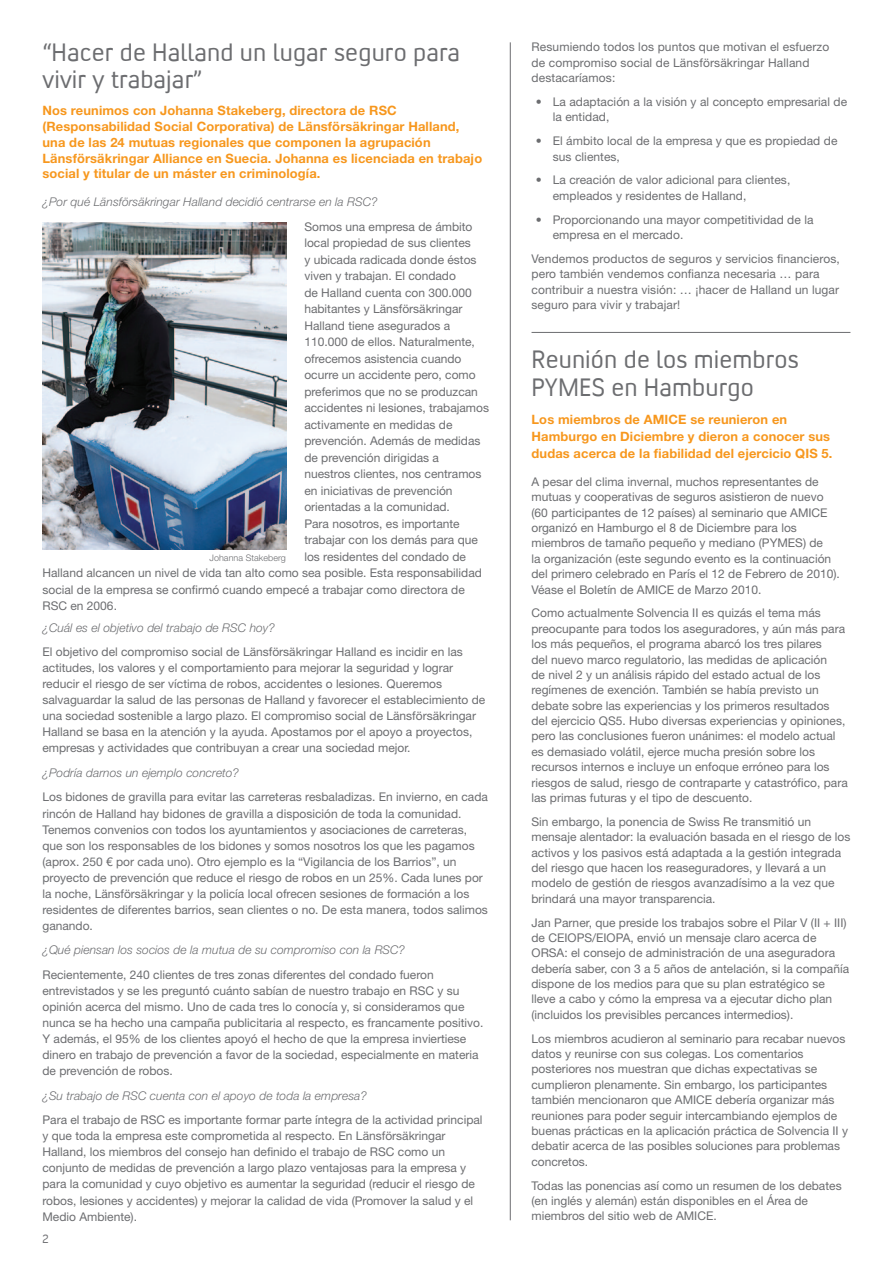
<style>
.page{position:relative;width:893px;height:1263px;background:#fff}
.page>*{position:absolute;margin:0;border:0;box-sizing:border-box;transform-origin:0 0}
.t1{font:25.5px/27px "Convection";letter-spacing:.005em;color:#6c6d70}
.t2{font:700 12.9px/15.8px "Helvetica Neue LT Std";letter-spacing:.01em;color:#f7971d}
.t3{font:12px/15.3px "Helvetica Neue LT Std";color:#6c6d70}
.t4{font:italic 300 12px "Helvetica Neue LT Std";letter-spacing:.005em;color:#6c6d70}
.t5{font:12px "Convection";color:#6c6d70}
.t6{font:300 9px "Helvetica Neue LT Std";letter-spacing:.005em;color:#6c6d70}
</style>
<div class="page">
<hr style="left:510px;top:42px;width:1px;height:1178px;background:#6c6d70">
<hr style="left:531px;top:332px;width:319px;height:1px;background:#6c6d70">
<img style="left:43px;top:223px;width:243px;height:327px">
<h1 class="t1" style="left:43px;top:38px;width:419px">“Hacer de Halland un lugar seguro para vivir y trabajar”</h1>
<p class="t2" style="left:43px;top:103px;width:441px">Nos reunimos con Johanna Stakeberg, directora de RSC (Responsabilidad Social Corporativa) de Länsförsäkringar Halland, una de las 24 mutuas regionales que componen la agrupación Länsförsäkringar Alliance en Suecia. Johanna es licenciada en trabajo social y titular de un máster en criminología.</p>
<p class="t4" style="left:43px;top:194px;width:337px">¿Por qué Länsförsäkringar Halland decidió centrarse en la RSC?</p>
<p class="t3" style="left:304px;top:218px;width:170px">Somos una empresa de ámbito</p>
<p class="t3" style="left:304px;top:235px;width:168px">local propiedad de sus clientes</p>
<p class="t3" style="left:304px;top:251px;width:174px">y ubicada radicada donde éstos</p>
<p class="t3" style="left:304px;top:268px;width:153px">viven y trabajan. El condado</p>
<p class="t3" style="left:304px;top:284px;width:169px">de Halland cuenta con 300.000</p>
<p class="t3" style="left:304px;top:301px;width:160px">habitantes y Länsförsäkringar</p>
<p class="t3" style="left:304px;top:317px;width:148px">Halland tiene asegurados a</p>
<p class="t3" style="left:304px;top:334px;width:172px">110.000 de ellos. Naturalmente,</p>
<p class="t3" style="left:304px;top:350px;width:159px">ofrecemos asistencia cuando</p>
<p class="t3" style="left:304px;top:367px;width:173px">ocurre un accidente pero, como</p>
<p class="t3" style="left:304px;top:383px;width:175px">preferimos que no se produzcan</p>
<p class="t3" style="left:304px;top:400px;width:186px">accidentes ni lesiones, trabajamos</p>
<p class="t3" style="left:304px;top:416px;width:150px">activamente en medidas de</p>
<p class="t3" style="left:304px;top:433px;width:178px">prevención. Además de medidas</p>
<p class="t3" style="left:304px;top:449px;width:136px">de prevención dirigidas a</p>
<p class="t3" style="left:304px;top:466px;width:179px">nuestros clientes, nos centramos</p>
<p class="t3" style="left:304px;top:482px;width:150px">en iniciativas de prevención</p>
<p class="t3" style="left:304px;top:499px;width:147px">orientadas a la comunidad.</p>
<p class="t3" style="left:304px;top:515px;width:157px">Para nosotros, es importante</p>
<p class="t3" style="left:304px;top:532px;width:175px">trabajar con los demás para que</p>
<p class="t3" style="left:304px;top:548px;width:163px">los residentes del condado de</p>
<p class="t3" style="left:43px;top:565px;width:441px">Halland alcancen un nivel de vida tan alto como sea posible. Esta responsabilidad</p>
<p class="t3" style="left:43px;top:581px;width:424px">social de la empresa se confirmó cuando empecé a trabajar como directora de</p>
<p class="t3" style="left:43px;top:598px;width:76px">RSC en 2006.</p>
<p class="t6" style="left:210px;top:552px;width:78px">Johanna Stakeberg</p>
<p class="t4" style="left:43px;top:620px;width:234px">¿Cuál es el objetivo del trabajo de RSC hoy?</p>
<p class="t3" style="left:43px;top:644px;width:444px;line-height:16px">El objetivo del compromiso social de Länsförsäkringar Halland es incidir en las actitudes, los valores y el comportamiento para mejorar la seguridad y lograr reducir el riesgo de ser víctima de robos, accidentes o lesiones. Queremos salvaguardar la salud de las personas de Halland y favorecer el establecimiento de una sociedad sostenible a largo plazo. El compromiso social de Länsförsäkringar Halland se basa en la atención y la ayuda. Apostamos por el apoyo a proyectos, empresas y actividades que contribuyan a crear una sociedad mejor.</p>
<p class="t4" style="left:43px;top:765px;width:198px">¿Podría darnos un ejemplo concreto?</p>
<p class="t3" style="left:43px;top:789px;width:447px;line-height:16px">Los bidones de gravilla para evitar las carreteras resbaladizas. En invierno, en cada rincón de Halland hay bidones de gravilla a disposición de toda la comunidad.<br>Tenemos convenios con todos los ayuntamientos y asociaciones de carreteras, que son los responsables de los bidones y somos nosotros los que les pagamos (aprox. 250 € por cada uno). Otro ejemplo es la “Vigilancia de los Barrios”, un proyecto de prevención que reduce el riesgo de robos en un 25%. Cada lunes por la noche, Länsförsäkringar y la policía local ofrecen sesiones de formación a los residentes de diferentes barrios, sean clientes o no. De esta manera, todos salimos ganando.</p>
<p class="t4" style="left:43px;top:943px;width:364px">¿Qué piensan los socios de la mutua de su compromiso con la RSC?</p>
<p class="t3" style="left:43px;top:966px;width:442px;line-height:16px">Recientemente, 240 clientes de tres zonas diferentes del condado fueron entrevistados y se les preguntó cuánto sabían de nuestro trabajo en RSC y su opinión acerca del mismo. Uno de cada tres lo conocía y, si consideramos que nunca se ha hecho una campaña publicitaria al respecto, es francamente positivo.<br>Y además, el 95% de los clientes apoyó el hecho de que la empresa inviertiese dinero en trabajo de prevención a favor de la sociedad, especialmente en materia de prevención de robos.</p>
<p class="t4" style="left:43px;top:1088px;width:326px">¿Su trabajo de RSC cuenta con el apoyo de toda la empresa?</p>
<p class="t3" style="left:43px;top:1112px;width:442px;line-height:16px">Para el trabajo de RSC es importante formar parte íntegra de la actividad principal y que toda la empresa este comprometida al respecto. En Länsförsäkringar Halland, los miembros del consejo han definido el trabajo de RSC como un conjunto de medidas de prevención a largo plazo ventajosas para la empresa y para la comunidad y cuyo objetivo es aumentar la seguridad (reducir el riesgo de robos, lesiones y accidentes) y mejorar la calidad de vida (Promover la salud y el Medio Ambiente).</p>
<p class="t5" style="left:43px;top:1231px;width:8px">2</p>
<p class="t3" style="left:531px;top:39px;width:299px">Resumiendo todos los puntos que motivan el esfuerzo de compromiso social de Länsförsäkringar Halland destacaríamos:</p>
<p class="t3" style="left:553px;top:94px;width:296px;text-indent:-17px">• La adaptación a la visión y al concepto empresarial de la entidad,</p>
<p class="t3" style="left:553px;top:133px;width:286px;text-indent:-17px">• El ámbito local de la empresa y que es propiedad de sus clientes,</p>
<p class="t3" style="left:553px;top:172px;width:239px;text-indent:-17px">• La creación de valor adicional para clientes, empleados y residentes de Halland,</p>
<p class="t3" style="left:553px;top:212px;width:262px;text-indent:-17px">• Proporcionando una mayor competitividad de la empresa en el mercado.</p>
<p class="t3" style="left:531px;top:251px;width:310px">Vendemos productos de seguros y servicios financieros, pero también vendemos confianza necesaria … para contribuir a nuestra visión: … ¡hacer de Halland un lugar seguro para vivir y trabajar!</p>
<h1 class="t1" style="left:531px;top:344px;width:269px;line-height:27.9px">Reunión de los miembros<br>PYMES en Hamburgo</h1>
<p class="t2" style="left:531px;top:411px;width:302px;line-height:16.8px">Los miembros de AMICE se reunieron en<br>Hamburgo en Diciembre y dieron a conocer sus dudas acerca de la fiabilidad del ejercicio QIS 5.</p>
<p class="t3" style="left:531px;top:474px;width:310px">A pesar del clima invernal, muchos representantes de mutuas y cooperativas de seguros asistieron de nuevo (60 participantes de 12 países) al seminario que AMICE organizó en Hamburgo el 8 de Diciembre para los miembros de tamaño pequeño y mediano (PYMES) de<br>la organización (este segundo evento es la continuación del primero celebrado en París el 12 de Febrero de 2010).<br>Véase el Boletín de AMICE de Marzo 2010.</p>
<p class="t3" style="left:531px;top:605px;width:318px">Como actualmente Solvencia II es quizás el tema más preocupante para todos los aseguradores, y aún más para los más pequeños, el programa abarcó los tres pilares<br>del nuevo marco regulatorio, las medidas de aplicación<br>de nivel 2 y un análisis rápido del estado actual de los regímenes de exención. También se había previsto un debate sobre las experiencias y los primeros resultados del ejercicio QS5. Hubo diversas experiencias y opiniones, pero las conclusiones fueron unánimes: el modelo actual es demasiado volátil, ejerce mucha presión sobre los recursos internos e incluye un enfoque erróneo para los riesgos de salud, riesgo de contraparte y catastrófico, para las primas futuras y el tipo de descuento.</p>
<p class="t3" style="left:531px;top:814px;width:320px">Sin embargo, la ponencia de Swiss Re transmitió un mensaje alentador: la evaluación basada en el riesgo de los activos y los pasivos está adaptada a la gestión integrada del riesgo que hacen los reaseguradores, y llevará a un modelo de gestión de riesgos avanzadísimo a la vez que brindará una mayor transparencia.</p>
<p class="t3" style="left:531px;top:914px;width:319px">Jan Parner, que preside los trabajos sobre el Pilar V (II + III) de CEIOPS/EIOPA, envió un mensaje claro acerca de ORSA: el consejo de administración de una aseguradora debería saber, con 3 a 5 años de antelación, si la compañía dispone de los medios para que su plan estratégico se lleve a cabo y cómo la empresa va a ejecutar dicho plan (incluidos los previsibles percances intermedios).</p>
<p class="t3" style="left:531px;top:1030px;width:318px">Los miembros acudieron al seminario para recabar nuevos datos y reunirse con sus colegas. Los comentarios posteriores nos muestran que dichas expectativas se cumplieron plenamente. Sin embargo, los participantes también mencionaron que AMICE debería organizar más reuniones para poder seguir intercambiando ejemplos de buenas prácticas en la aplicación práctica de Solvencia II y debatir acerca de las posibles soluciones para problemas concretos.</p>
<p class="t3" style="left:531px;top:1177px;width:312px">Todas las ponencias así como un resumen de los debates (en inglés y alemán) están disponibles en el Área de miembros del sitio web de AMICE.</p>
</div>
